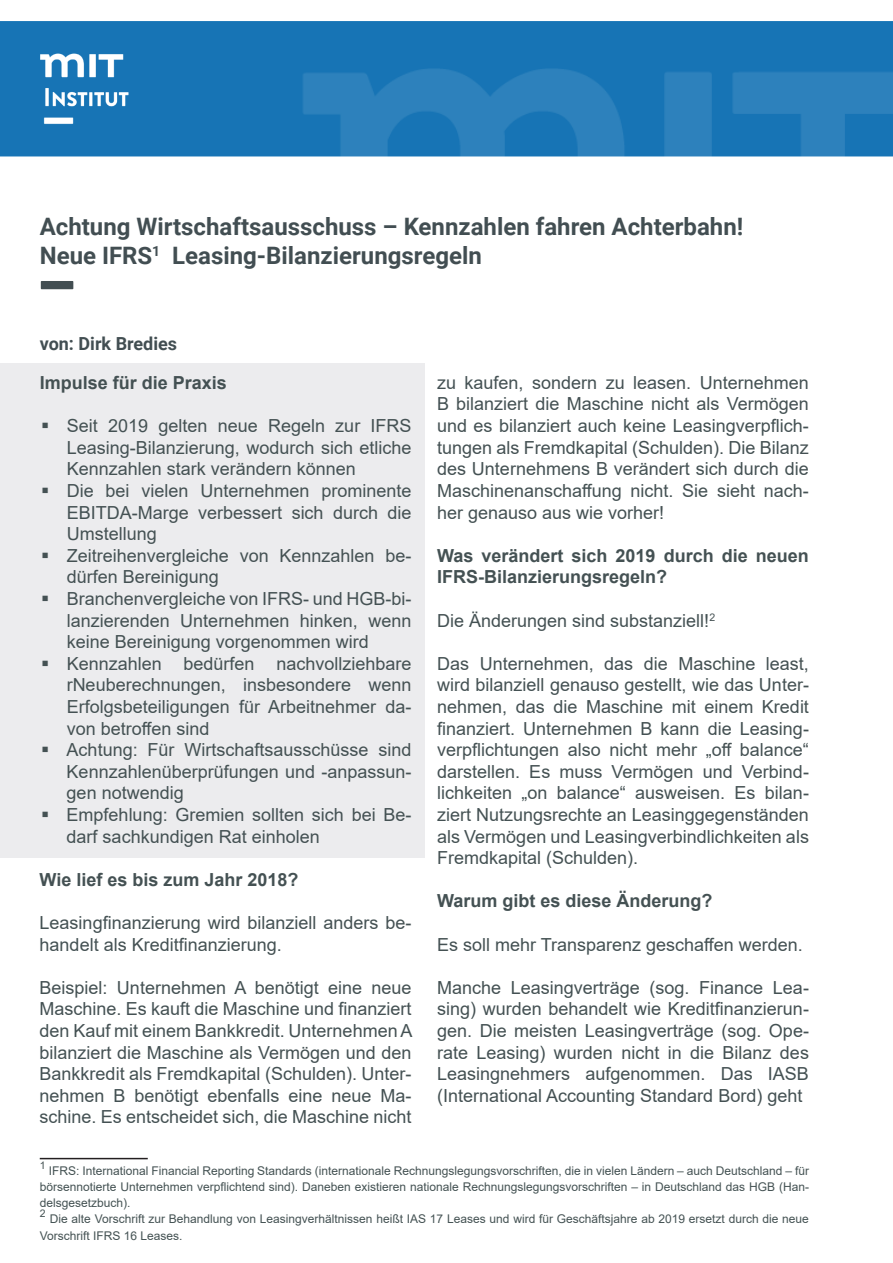
<style>
.page{position:relative;width:893px;height:1263px;background:#fff}
.page>*{position:absolute;margin:0;border:0;box-sizing:border-box;transform-origin:0 0}
.t1{font:700 24px/28.8px "Roboto";color:#424e52}
.t2{font:18px/21.6px "Arial";color:#445153;text-align:justify}
.t3{font:700 18px/21.6px "Arial";color:#445153}
.t4{font:700 18px "Roboto";color:#424e52}
.t5{font:12px/16.2px "Arial";color:#445253;text-align:justify}
.t6{font:10.5px "Arial";color:#445253}
</style>
<div class="page">
<div style="left:0;top:364px;width:424px;height:494px;background:#ececee"></div>
<hr style="left:40px;top:1158px;width:108px;height:1px;background:#231f20">
<div style="left:41px;top:281px;width:32px;height:8px;background:#424e52"></div>
<div style="left:0;top:21px;width:893px;height:135px;background:#1774b5"></div>
<img style="left:40px;top:52px;width:91px;height:72px">
<img style="left:286px;top:63px;width:607px;height:94px">
<h1 class="t1" style="left:40px;top:211px;width:705px">Achtung Wirtschaftsausschuss – Kennzahlen fahren Achterbahn!<br>Neue IFRS<sup>1</sup> Leasing-Bilanzierungsregeln</h1>
<p class="t4" style="left:40px;top:331px;width:139px">von: Dirk Bredies</p>
<p class="t3" style="left:40px;top:372px;width:189px">Impulse für die Praxis</p>
<p class="t2" style="left:67px;top:415px;width:346px;text-align:left">Seit 2019 gelten neue Regeln zur IFRS Leasing-Bilanzierung, wodurch sich etliche Kennzahlen stark verändern können<br>Die bei vielen Unternehmen prominente EBITDA-Marge verbessert sich durch die Umstellung<br>Zeitreihenvergleiche von Kennzahlen be&shy;dürfen Bereinigung<br>Branchenvergleiche von IFRS- und HGB-bi&shy;lanzierenden Unternehmen hinken, wenn keine Bereinigung vorgenommen wird Kennzahlen bedürfen nachvollziehbare rNeuberechnungen, insbesondere wenn Erfolgsbeteiligungen für Arbeitnehmer da&shy;von betroffen sind<br>Achtung: Für Wirtschaftsausschüsse sind Kennzahlenüberprüfungen und -anpassun&shy;gen notwendig<br>Empfehlung: Gremien sollten sich bei Be&shy;darf sachkundigen Rat einholen</p>
<p class="t3" style="left:40px;top:869px;width:260px">Wie lief es bis zum Jahr 2018?</p>
<p class="t2" style="left:40px;top:912px;width:373px">Leasingfinanzierung wird bilanziell anders be&shy;handelt als Kreditfinanzierung.</p>
<p class="t2" style="left:40px;top:976px;width:374px">Beispiel: Unternehmen A benötigt eine neue Maschine. Es kauft die Maschine und finanziert den Kauf mit einem Bankkredit. Unternehmen A bilanziert die Maschine als Vermögen und den Bankkredit als Fremdkapital (Schulden). Unter&shy;nehmen B benötigt ebenfalls eine neue Ma&shy;schine. Es entscheidet sich, die Maschine nicht</p>
<p class="t2" style="left:437px;top:372px;width:373px">zu kaufen, sondern zu leasen. Unternehmen B bilanziert die Maschine nicht als Vermögen und es bilanziert auch keine Leasingverpflich&shy;tungen als Fremdkapital (Schulden). Die Bilanz des Unternehmens B verändert sich durch die Maschinenanschaffung nicht. Sie sieht nach&shy;her genauso aus wie vorher!</p>
<p class="t3" style="left:437px;top:545px;width:373px">Was verändert sich 2019 durch die neuen<br>IFRS-Bilanzierungsregeln?</p>
<p class="t2" style="left:437px;top:609px;width:280px">Die Änderungen sind substanziell!<sup>2</sup></p>
<p class="t2" style="left:437px;top:652px;width:373px">Das Unternehmen, das die Maschine least, wird bilanziell genauso gestellt, wie das Unter&shy;nehmen, das die Maschine mit einem Kredit finanziert. Unternehmen B kann die Leasing&shy;verpflichtungen also nicht mehr „off balance“ darstellen. Es muss Vermögen und Verbind&shy;lichkeiten „on balance“ ausweisen. Es bilan&shy;ziert Nutzungsrechte an Leasinggegenständen als Vermögen und Leasingverbindlichkeiten als Fremdkapital (Schulden).</p>
<p class="t3" style="left:437px;top:890px;width:277px">Warum gibt es diese Änderung?</p>
<p class="t2" style="left:437px;top:933px;width:367px">Es soll mehr Transparenz geschaffen werden.</p>
<p class="t2" style="left:437px;top:976px;width:373px">Manche Leasingverträge (sog. Finance Lea&shy;sing) wurden behandelt wie Kreditfinanzierun&shy;gen. Die meisten Leasingverträge (sog. Ope&shy;rate Leasing) wurden nicht in die Bilanz des Leasingnehmers aufgenommen. Das IASB (International Accounting Standard Bord) geht</p>
<p class="t6" style="left:40px;top:1158px;width:7px">1</p>
<p class="t5" style="left:40px;top:1162px;width:771px;text-indent:9px">IFRS: International Financial Reporting Standards (internationale Rechnungslegungsvorschriften, die in vielen Ländern – auch Deutschland – für börsennotierte Unternehmen verpflichtend sind). Daneben existieren nationale Rechnungslegungsvorschriften – in Deutschland das HGB (Han&shy;delsgesetzbuch).</p>
<p class="t6" style="left:40px;top:1206px;width:7px">2</p>
<p class="t5" style="left:40px;top:1211px;width:771px;text-indent:10px">Die alte Vorschrift zur Behandlung von Leasingverhältnissen heißt IAS 17 Leases und wird für Geschäftsjahre ab 2019 ersetzt durch die neue<br>Vorschrift IFRS 16 Leases.</p>
</div>
